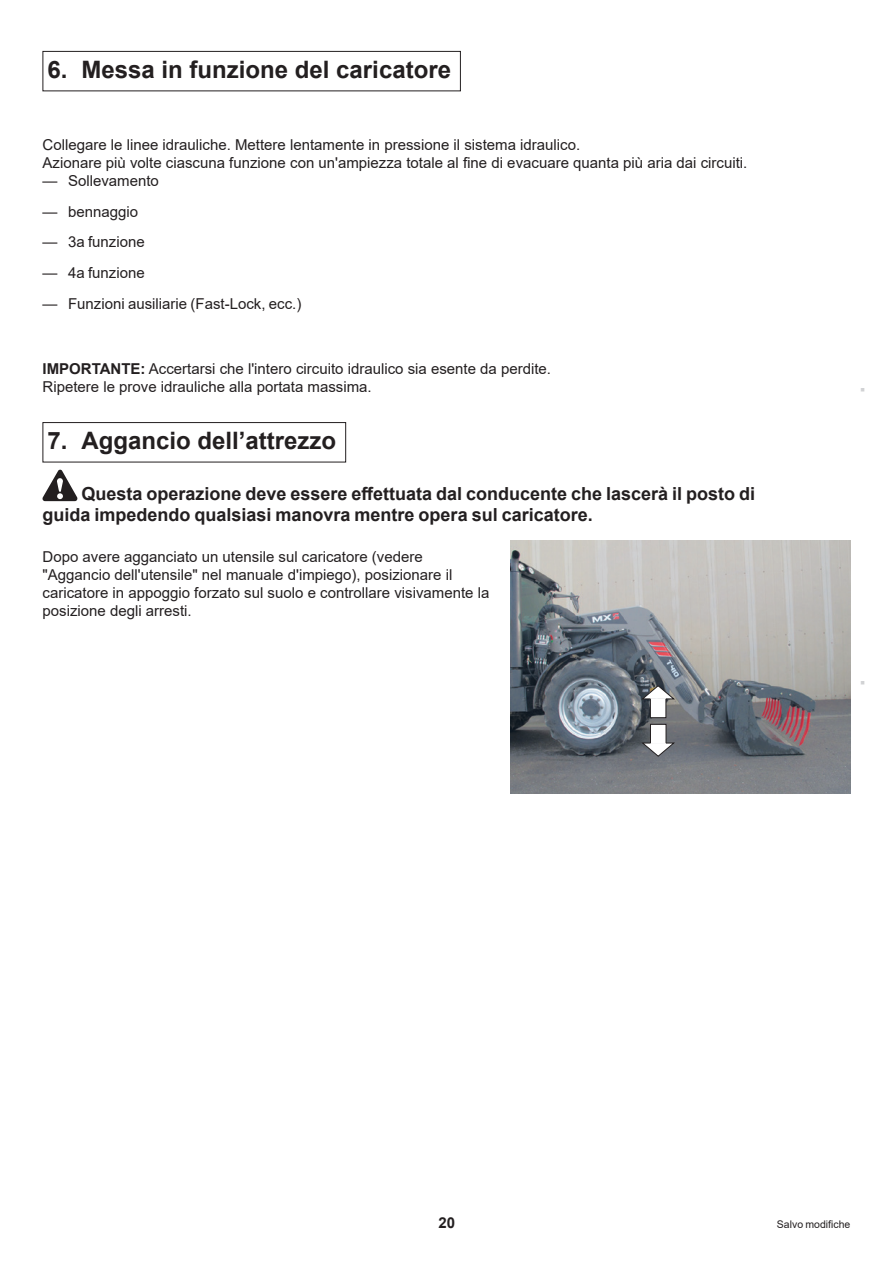
<style>
.page{position:relative;width:893px;height:1263px;background:#fff}
.page>*{position:absolute;margin:0;border:0;box-sizing:border-box;transform-origin:0 0}
.t1{font:700 24px "Arial";color:#231f20}
.Intro_chap{font:700 18px/21px "Arial";color:#231f20}
.Texte_10{font:15px/18px "Arial";color:#231f20}
.Note{font:15px/18px "Arial";color:#231f20}
.Texte_enum{font:15px "Arial";color:#231f20}
.t2{font:700 15px "Arial";color:#231f20}
.Pied_Page_Droit{font:10.5px "Arial";color:#231f20}
.Texte_code{font:7.5px "Arial";color:#d1d2d4}
.s1{font-weight:700}
</style>
<div class="page">
<div style="left:43px;top:51px;width:418px;height:40px;border:1px solid #231f20"></div>
<div style="left:43px;top:422px;width:303px;height:40px;border:1px solid #231f20"></div>
<svg style="left:43px;top:470px;width:34px;height:31px"></svg>
<img style="left:510px;top:541px;width:340px;height:253px">
<svg style="left:641px;top:742px;width:35px;height:15px"></svg>
<div style="left:650px;top:724px;width:16px;height:19px;background:#fff;border:1px solid #231f20"></div>
<svg style="left:640px;top:685px;width:36px;height:15px"></svg>
<div style="left:650px;top:698px;width:16px;height:20px;background:#fff;border:1px solid #231f20"></div>
<p class="t1" style="left:48px;top:52px;width:405px">6. Messa in funzione del caricatore</p>
<p class="Texte_10" style="left:43px;top:135px;width:539px">Collegare le linee idrauliche. Mettere lentamente in pressione il sistema idraulico.</p>
<p class="Texte_10" style="left:43px;top:153px;width:706px">Azionare più volte ciascuna funzione con un'ampiezza totale al fine di evacuare quanta più aria dai circuiti.</p>
<p class="Texte_enum" style="left:43px;top:170px;width:118px">— Sollevamento</p>
<p class="Texte_enum" style="left:43px;top:201px;width:97px">— bennaggio</p>
<p class="Texte_enum" style="left:43px;top:232px;width:104px">— 3a funzione</p>
<p class="Texte_enum" style="left:43px;top:262px;width:104px">— 4a funzione</p>
<p class="Texte_enum" style="left:43px;top:293px;width:260px">— Funzioni ausiliarie (Fast-Lock, ecc.)</p>
<p class="Note" style="left:43px;top:360px;width:510px"><span class="s1">IMPORTANTE:</span> Accertarsi che l'intero circuito idraulico sia esente da perdite.<br>Ripetere le prove idrauliche alla portata massima.</p>
<p class="t1" style="left:48px;top:424px;width:290px">7. Aggancio dell’attrezzo</p>
<p class="Intro_chap" style="left:43px;top:484px;width:714px;text-indent:39px">Questa operazione deve essere effettuata dal conducente che lascerà il posto di guida impedendo qualsiasi manovra mentre opera sul caricatore.</p>
<p class="Texte_10" style="left:43px;top:548px;width:448px">Dopo avere agganciato un utensile sul caricatore (vedere "Aggancio dell'utensile" nel manuale d'impiego), posizionare il caricatore in appoggio forzato sul suolo e controllare visivamente la posizione degli arresti.</p>
<p class="Texte_code" style="left:857px;top:392px;width:6px;rotate:-90deg">■</p>
<p class="Texte_code" style="left:857px;top:684px;width:6px;rotate:-90deg">■</p>
<p class="t2" style="left:438px;top:1212px;width:18px">20</p>
<p class="Pied_Page_Droit" style="left:777px;top:1217px;width:75px">Salvo modifiche</p>
</div>
